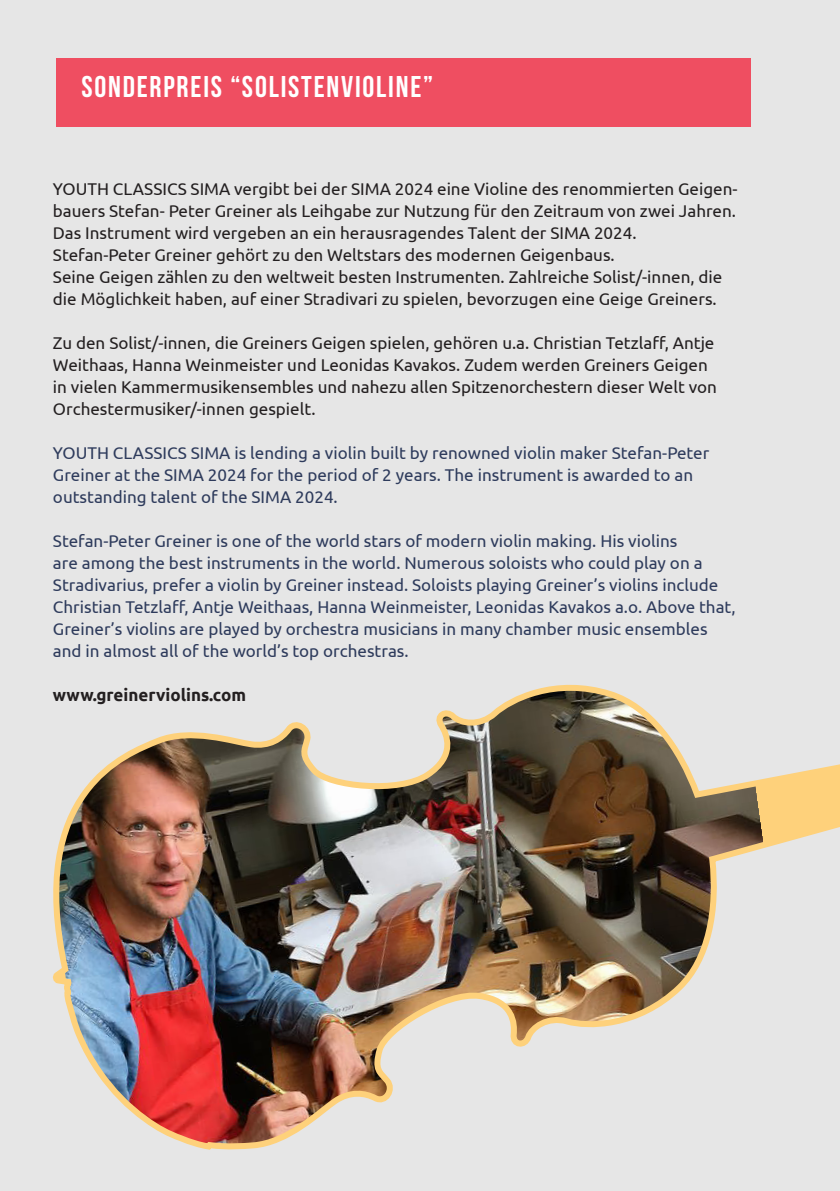
<style>
.page{position:relative;width:840px;height:1191px;background:#fff}
.page>*{position:absolute;margin:0;border:0;box-sizing:border-box;transform-origin:0 0}
.t1{font:700 30px "Bebas Neue";letter-spacing:.06em;color:#fff}
.t2{font:17px/22px "Ubuntu";color:#231f20}
.t3{font:17px/22px "Ubuntu";color:#2e3b5c}
.t4{font:700 17px "Ubuntu";color:#231f20}
</style>
<div class="page">
<div style="left:0;top:0;width:839px;height:1191px;background:#e6e6e6"></div>
<div style="left:57px;top:58px;width:693px;height:68px;background:#ef4e61"></div>
<img style="left:52px;top:684px;width:787px;height:466px">
<p class="t1" style="left:81px;top:70px;width:353px">SONDERPREIS “SOLISTENVIOLINE”</p>
<p class="t2" style="left:53px;top:178px;width:686px">YOUTH CLASSICS SIMA vergibt bei der SIMA 2024 eine Violine des renommierten Geigen&shy;bauers Stefan- Peter Greiner als Leihgabe zur Nutzung für den Zeitraum von zwei Jahren.</p>
<p class="t2" style="left:53px;top:222px;width:585px">Das Instrument wird vergeben an ein herausragendes Talent der SIMA 2024.</p>
<p class="t2" style="left:53px;top:244px;width:563px">Stefan-Peter Greiner gehört zu den Weltstars des modernen Geigenbaus.</p>
<p class="t2" style="left:53px;top:266px;width:670px">Seine Geigen zählen zu den weltweit besten Instrumenten. Zahlreiche Solist/-innen, die die Möglichkeit haben, auf einer Stradivari zu spielen, bevorzugen eine Geige Greiners.</p>
<p class="t2" style="left:53px;top:332px;width:665px">Zu den Solist/-innen, die Greiners Geigen spielen, gehören u.a. Christian Tetzlaff, Antje Weithaas, Hanna Weinmeister und Leonidas Kavakos. Zudem werden Greiners Geigen in vielen Kammermusikensembles und nahezu allen Spitzenorchestern dieser Welt von Orchestermusiker/-innen gespielt.</p>
<p class="t3" style="left:53px;top:442px;width:657px">YOUTH CLASSICS SIMA is lending a violin built by renowned violin maker Stefan-Peter<br>Greiner at the SIMA 2024 for the period of 2 years. The instrument is awarded to an outstanding talent of the SIMA 2024.</p>
<p class="t3" style="left:53px;top:530px;width:684px">Stefan-Peter Greiner is one of the world stars of modern violin making. His violins<br>are among the best instruments in the world. Numerous soloists who could play on a Stradivarius, prefer a violin by Greiner instead. Soloists playing Greiner’s violins include Christian Tetzlaff, Antje Weithaas, Hanna Weinmeister, Leonidas Kavakos a.o. Above that, Greiner’s violins are played by orchestra musicians in many chamber music ensembles and in almost all of the world’s top orchestras.</p>
<p class="t4" style="left:53px;top:685px;width:194px">www.greinerviolins.com</p>
</div>
